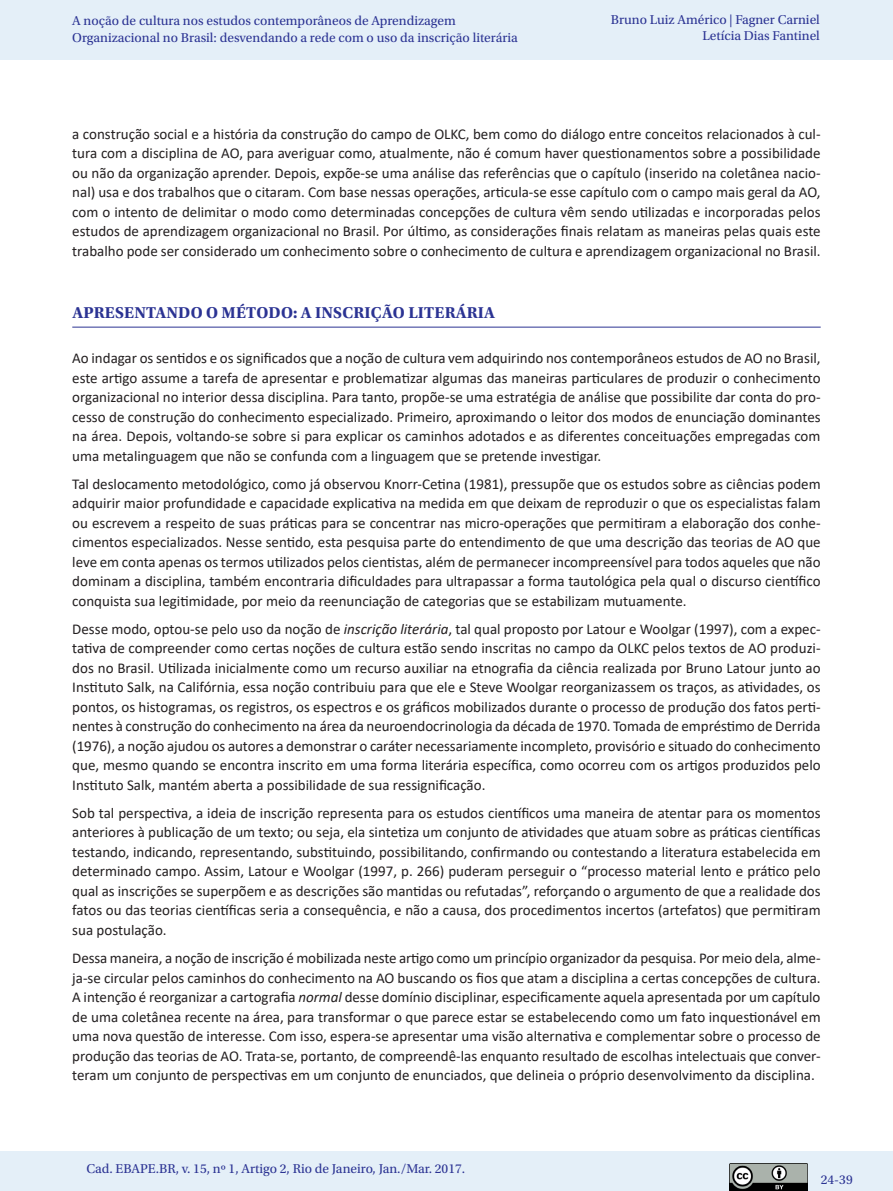
<style>
.page{position:relative;width:893px;height:1191px;background:#fff}
.page>*{position:absolute;margin:0;border:0;box-sizing:border-box;transform-origin:0 0}
._07_1_sub_1{font:700 16.5px "Utopia Std";letter-spacing:.01em;color:#2b3393}
._06_0_texto{font:15px/19.5px "Calibri";color:#231f20;text-align:justify}
.t1{font:13.5px/16.5px "Utopia Std";color:#2b3393}
.s1{font-style:italic}
</style>
<div class="page">
<div style="left:0;top:0;width:893px;height:60px;background:#e4eff8"></div>
<div style="left:0;top:1151px;width:893px;height:40px;background:#e4eff8"></div>
<img style="left:730px;top:1163px;width:77px;height:27px">
<hr style="left:72px;top:327px;width:749px;height:1px;background:#2b3393">
<p class="t1" style="left:72px;top:13px;width:447px">A noção de cultura nos estudos contemporâneos de Aprendizagem<br>Organizacional no Brasil: desvendando a rede com o uso da inscrição literária</p>
<p class="t1" style="left:611px;top:11px;width:211px;text-align:right">Bruno Luiz Américo | Fagner Carniel<br>Letícia Dias Fantinel</p>
<p class="_06_0_texto" style="left:72px;top:124px;width:750px">a construção social e a história da construção do campo de OLKC, bem como do diálogo entre conceitos relacionados à cul&shy;tura com a disciplina de AO, para averiguar como, atualmente, não é comum haver questionamentos sobre a possibilidade ou não da organização aprender. Depois, expõe-se uma análise das referências que o capítulo (inserido na coletânea nacio&shy;nal) usa e dos trabalhos que o citaram. Com base nessas operações, articula-se esse capítulo com o campo mais geral da AO, com o intento de delimitar o modo como determinadas concepções de cultura vêm sendo utilizadas e incorporadas pelos estudos de aprendizagem organizacional no Brasil. Por último, as considerações finais relatam as maneiras pelas quais este trabalho pode ser considerado um conhecimento sobre o conhecimento de cultura e aprendizagem organizacional no Brasil.</p>
<p class="_07_1_sub_1" style="left:72px;top:303px;width:424px">APRESENTANDO O MÉTODO: A INSCRIÇÃO LITERÁRIA</p>
<p class="_06_0_texto" style="left:72px;top:348px;width:750px">Ao indagar os sentidos e os significados que a noção de cultura vem adquirindo nos contemporâneos estudos de AO no Brasil, este artigo assume a tarefa de apresentar e problematizar algumas das maneiras particulares de produzir o conhecimento organizacional no interior dessa disciplina. Para tanto, propõe-se uma estratégia de análise que possibilite dar conta do pro&shy;cesso de construção do conhecimento especializado. Primeiro, aproximando o leitor dos modos de enunciação dominantes na área. Depois, voltando-se sobre si para explicar os caminhos adotados e as diferentes conceituações empregadas com uma metalinguagem que não se confunda com a linguagem que se pretende investigar.</p>
<p class="_06_0_texto" style="left:72px;top:474px;width:750px">Tal deslocamento metodológico, como já observou Knorr-Cetina (1981), pressupõe que os estudos sobre as ciências podem adquirir maior profundidade e capacidade explicativa na medida em que deixam de reproduzir o que os especialistas falam ou escrevem a respeito de suas práticas para se concentrar nas micro-operações que permitiram a elaboração dos conhe&shy;cimentos especializados. Nesse sentido, esta pesquisa parte do entendimento de que uma descrição das teorias de AO que leve em conta apenas os termos utilizados pelos cientistas, além de permanecer incompreensível para todos aqueles que não dominam a disciplina, também encontraria dificuldades para ultrapassar a forma tautológica pela qual o discurso científico conquista sua legitimidade, por meio da reenunciação de categorias que se estabilizam mutuamente.</p>
<p class="_06_0_texto" style="left:72px;top:619px;width:750px">Desse modo, optou-se pelo uso da noção de <span class="s1">inscrição literária</span>, tal qual proposto por Latour e Woolgar (1997), com a expec&shy;tativa de compreender como certas noções de cultura estão sendo inscritas no campo da OLKC pelos textos de AO produzi&shy;dos no Brasil. Utilizada inicialmente como um recurso auxiliar na etnografia da ciência realizada por Bruno Latour junto ao Instituto Salk, na Califórnia, essa noção contribuiu para que ele e Steve Woolgar reorganizassem os traços, as atividades, os pontos, os histogramas, os registros, os espectros e os gráficos mobilizados durante o processo de produção dos fatos perti&shy;nentes à construção do conhecimento na área da neuroendocrinologia da década de 1970. Tomada de empréstimo de Derrida (1976), a noção ajudou os autores a demonstrar o caráter necessariamente incompleto, provisório e situado do conhecimento que, mesmo quando se encontra inscrito em uma forma literária específica, como ocorreu com os artigos produzidos pelo Instituto Salk, mantém aberta a possibilidade de sua ressignificação.</p>
<p class="_06_0_texto" style="left:72px;top:803px;width:750px">Sob tal perspectiva, a ideia de inscrição representa para os estudos científicos uma maneira de atentar para os momentos anteriores à publicação de um texto; ou seja, ela sintetiza um conjunto de atividades que atuam sobre as práticas científicas testando, indicando, representando, substituindo, possibilitando, confirmando ou contestando a literatura estabelecida em determinado campo. Assim, Latour e Woolgar (1997, p. 266) puderam perseguir o “processo material lento e prático pelo qual as inscrições se superpõem e as descrições são mantidas ou refutadas”, reforçando o argumento de que a realidade dos fatos ou das teorias científicas seria a consequência, e não a causa, dos procedimentos incertos (artefatos) que permitiram sua postulação.</p>
<p class="_06_0_texto" style="left:72px;top:948px;width:750px">Dessa maneira, a noção de inscrição é mobilizada neste artigo como um princípio organizador da pesquisa. Por meio dela, alme&shy;ja-se circular pelos caminhos do conhecimento na AO buscando os fios que atam a disciplina a certas concepções de cultura.<br>A intenção é reorganizar a cartografia <span class="s1">normal</span> desse domínio disciplinar, especificamente aquela apresentada por um capítulo de uma coletânea recente na área, para transformar o que parece estar se estabelecendo como um fato inquestionável em uma nova questão de interesse. Com isso, espera-se apresentar uma visão alternativa e complementar sobre o processo de produção das teorias de AO. Trata-se, portanto, de compreendê-las enquanto resultado de escolhas intelectuais que conver&shy;teram um conjunto de perspectivas em um conjunto de enunciados, que delineia o próprio desenvolvimento da disciplina.</p>
<p class="t1" style="left:86px;top:1160px;width:380px">Cad. EBAPE.BR, v. 15, nº 1, Artigo 2, Rio de Janeiro, Jan./Mar. 2017.</p>
<p class="t1" style="left:821px;top:1171px;width:33px">24-39</p>
</div>
